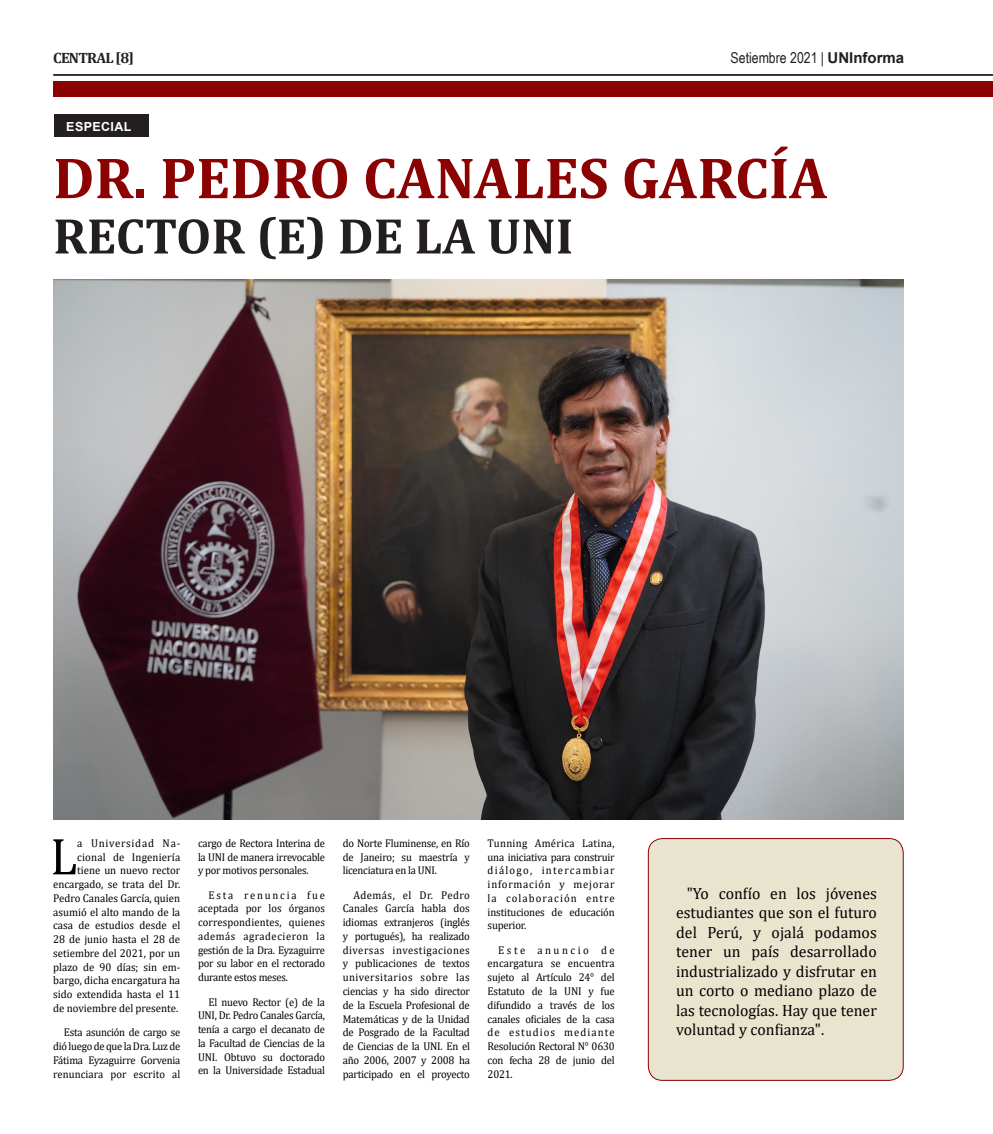
<style>
.page{position:relative;width:993px;height:1134px;background:#fff}
.page>*{position:absolute;margin:0;border:0;box-sizing:border-box;transform-origin:0 0}
.Central_articulos{font:700 58.75px "Cambria";color:#8b0202}
.Central_articulos-2{font:52.5px "Cambria";color:#000;scale:.96 1}
.Central_articulos-3{font:700 50.88px "Cambria";color:#231f20}
.Central_articulos-4{font:16.25px/19.5px "Cambria";color:#000;text-align:justify}
.Lugar_y_Fecha{font:15px "Arial Narrow";color:#231f20}
.Secciones{font:700 15px "Cambria";letter-spacing:-.05em;color:#231f20}
.Central_articulos-5{font:700 12.5px "Arial";letter-spacing:.03em;color:#fff}
.Central_articulos-6{font:11.25px/13.8px "Cambria";letter-spacing:-.015em;color:#000;text-align:justify;scale:.95 1}
.Central_articulos-7{font:11.25px/13.8px "Cambria";letter-spacing:-.015em;color:#000;text-align:justify;scale:.94 1}
.Central_articulos-8{font:11.25px/13.8px "Cambria";letter-spacing:-.015em;color:#000;text-align:right;scale:.96 1}
.s1{font-family:"Arial";font-weight:700}
</style>
<div class="page">
<div style="left:648px;top:838px;width:254px;height:242px;background:#e9e4ce;border-radius:14px"></div>
<div style="left:648px;top:838px;width:255px;height:242px;border:1px solid #8b0202;border-radius:14px"></div>
<hr style="left:53px;top:74px;width:939px;height:2px;background:#231f20">
<div style="left:53px;top:82px;width:939px;height:15px;background:#8b0202"></div>
<div style="left:54px;top:114px;width:95px;height:22px;background:#231f20"></div>
<img style="left:53px;top:279px;width:850px;height:540px">
<p class="Secciones" style="left:53px;top:47px;width:82px">CENTRAL [8]</p>
<p class="Lugar_y_Fecha" style="left:730px;top:46px;width:175px">Setiembre 2021 | <span class="s1">UNInforma</span></p>
<p class="Central_articulos-5" style="left:66px;top:118px;width:67px">ESPECIAL</p>
<p class="Central_articulos" style="left:53px;top:137px;width:775px">DR. PEDRO CANALES GARCÍA</p>
<p class="Central_articulos-3" style="left:53px;top:200px;width:521px">RECTOR (E) DE LA UNI</p>
<p class="Central_articulos-8" style="left:53px;top:836px;width:134px">a Universidad Na&shy;cional de Ingeniería tiene un nuevo rector encargado, se trata del Dr.<br>Pedro Canales García, quien asumió el alto mando de la casa de estudios desde el<br>28 de junio hasta el 28 de setiembre del 2021, por un plazo de 90 días; sin em&shy;bargo, dicha encargatura ha sido extendida hasta el 11 de noviembre del presente.</p>
<p class="Central_articulos-7" style="left:53px;top:1025px;width:137px;text-indent:11px">Esta asunción de cargo se dió luego de que la Dra. Luz de Fátima Eyzaguirre Gorvenia renunciara por escrito al</p>
<p class="Central_articulos-2" style="left:50px;top:825px;width:30px">L</p>
<p class="Central_articulos-7" style="left:198px;top:836px;width:137px">cargo de Rectora Interina de la UNI de manera irrevocable y por motivos personales.</p>
<p class="Central_articulos-7" style="left:198px;top:888px;width:137px;text-indent:11px">Esta renuncia fue aceptada por los órganos correspondientes, quienes además agradecieron la gestión de la Dra. Eyzaguirre por su labor en el rectorado durante estos meses.</p>
<p class="Central_articulos-7" style="left:198px;top:995px;width:137px;text-indent:11px">El nuevo Rector (e) de la UNI, Dr. Pedro Canales García, tenía a cargo el decanato de la Facultad de Ciencias de la UNI. Obtuvo su doctorado en la Universidade Estadual</p>
<p class="Central_articulos-7" style="left:343px;top:836px;width:137px">do Norte Fluminense, en Río de Janeiro; su maestría y licenciatura en la UNI.</p>
<p class="Central_articulos-6" style="left:343px;top:888px;width:135px;text-indent:11px">Además, el Dr. Pedro Canales García habla dos idiomas extranjeros (inglés y portugués), ha realizado diversas investigaciones y publicaciones de textos universitarios sobre las ciencias y ha sido director de la Escuela Profesional de Matemáticas y de la Unidad de Posgrado de la Facultad de Ciencias de la UNI. En el año 2006, 2007 y 2008 ha participado en el proyecto</p>
<p class="Central_articulos-6" style="left:487px;top:836px;width:135px">Tunning América Latina, una iniciativa para construir diálogo, intercambiar información y mejorar la colaboración entre instituciones de educación superior.</p>
<p class="Central_articulos-6" style="left:487px;top:943px;width:135px;text-indent:11px">Este anuncio de encargatura se encuentra sujeto al Artículo 24° del Estatuto de la UNI y fue difundido a través de los canales oficiales de la casa de estudios mediante Resolución Rectoral N° 0630 con fecha 28 de junio del 2021.</p>
<p class="Central_articulos-4" style="left:676px;top:883px;width:202px;text-indent:11px">"Yo confío en los jóvenes estudiantes que son el futuro del Perú, y ojalá podamos tener un país desarrollado industrializado y disfrutar en un corto o mediano plazo de las tecnologías. Hay que tener voluntad y confianza".</p>
</div>
